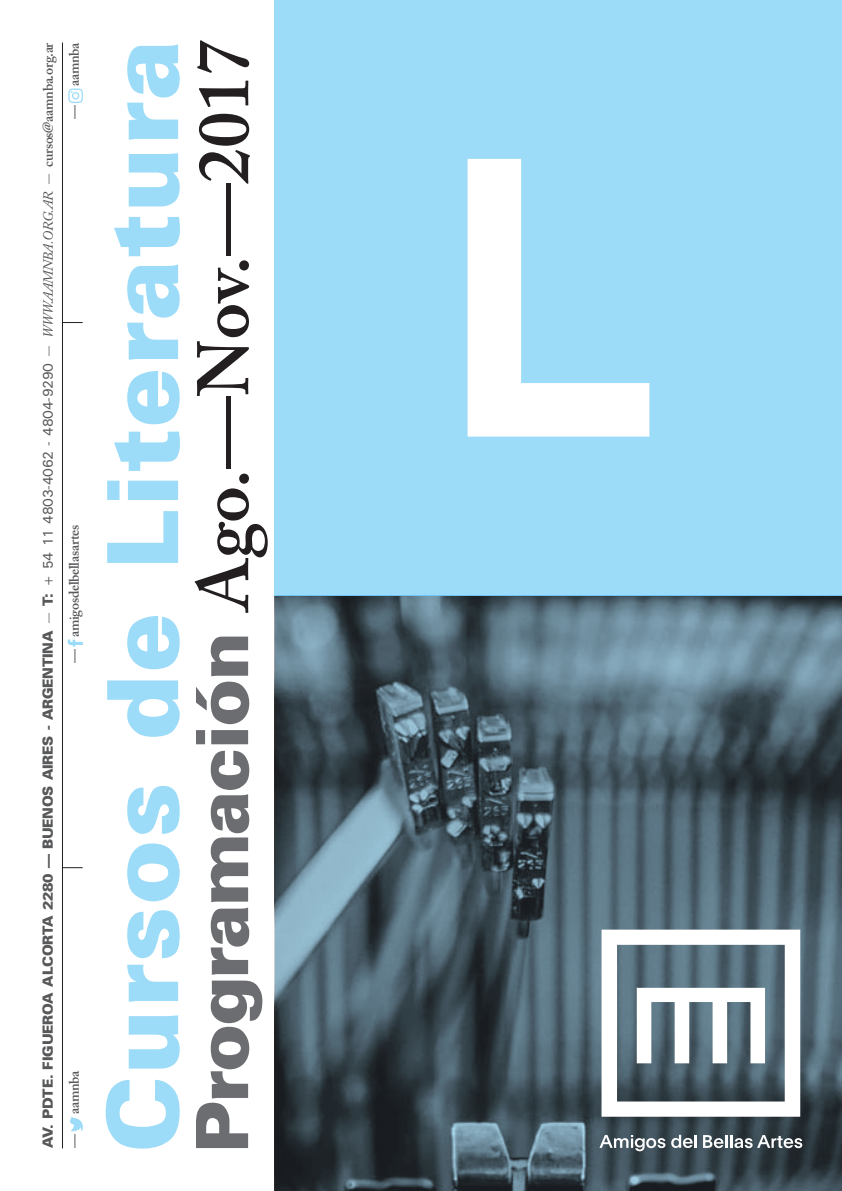
<style>
.page{position:relative;width:842px;height:1191px;background:#fff}
.page>*{position:absolute;margin:0;border:0;box-sizing:border-box;transform-origin:0 0}
.t1{font:900 98px "Univers";letter-spacing:.02em;color:#9cdcf8}
.t2{font:600 72px "Adobe Caslon Pro";color:#231f20}
.t3{font:900 14px "Univers";letter-spacing:-.02em;color:#57585a}
.t4{font:600 14px "Adobe Caslon Pro";letter-spacing:-.02em;color:#57585a}
.s1{font-family:"Univers ATT";font-weight:400}
.s2{font-family:"Adobe Caslon Pro";font-weight:400;font-style:italic}
.s3{font-family:"Adobe Caslon Pro";font-weight:600}
.s4{font-family:"Univers";font-weight:900;color:#6c6d70}
</style>
<div class="page">
<div style="left:275px;top:0;width:567px;height:595px;background:#9cdcf8"></div>
<svg style="left:275px;top:595px;width:567px;height:596px;background:#4a5f6a"></svg>
<svg style="left:601px;top:929px;width:199px;height:187px"></svg>
<svg style="left:703px;top:1135px;width:99px;height:13px"></svg>
<svg style="left:599px;top:1135px;width:66px;height:16px"></svg>
<svg style="left:671px;top:1134px;width:26px;height:14px"></svg>
<svg style="left:70px;top:1116px;width:13px;height:16px"></svg>
<svg style="left:68px;top:639px;width:15px;height:7px"></svg>
<svg style="left:68px;top:88px;width:15px;height:15px"></svg>
<hr style="left:62px;top:43px;width:1px;height:1105px;background:#231f20">
<svg style="left:63px;top:867px;width:20px;height:1px"></svg>
<svg style="left:63px;top:322px;width:20px;height:1px"></svg>
<svg style="left:468px;top:159px;width:181px;height:277px"></svg>
<p class="t3" style="left:39px;top:1148px;width:1107px;rotate:-90deg">AV. PDTE. FIGUEROA ALCORTA 2280 — BUENOS AIRES - ARGENTINA <span class="s1">—</span> T: <span class="s1">+ 54 11 4803-4062 - 4804-9290 —</span> <span class="s2">WWW.AAMNBA.ORG.AR</span> <span class="s1">—</span> <span class="s3">cursos@aamnba.org.ar</span></p>
<p class="t4" style="left:66px;top:119px;width:78px;rotate:-90deg">— aamnba</p>
<p class="t4" style="left:66px;top:663px;width:139px;rotate:-90deg">— amigosdelbellasartes</p>
<p class="t4" style="left:66px;top:1148px;width:80px;rotate:-90deg">— aamnba</p>
<h1 class="t1" style="left:79px;top:1153px;width:1115px;rotate:-90deg">Cursos de Literatura</h1>
<h2 class="t2" style="left:181px;top:1153px;width:1115px;rotate:-90deg"><span class="s4">Programación</span> Ago.—Nov.—2017</h2>
</div>
